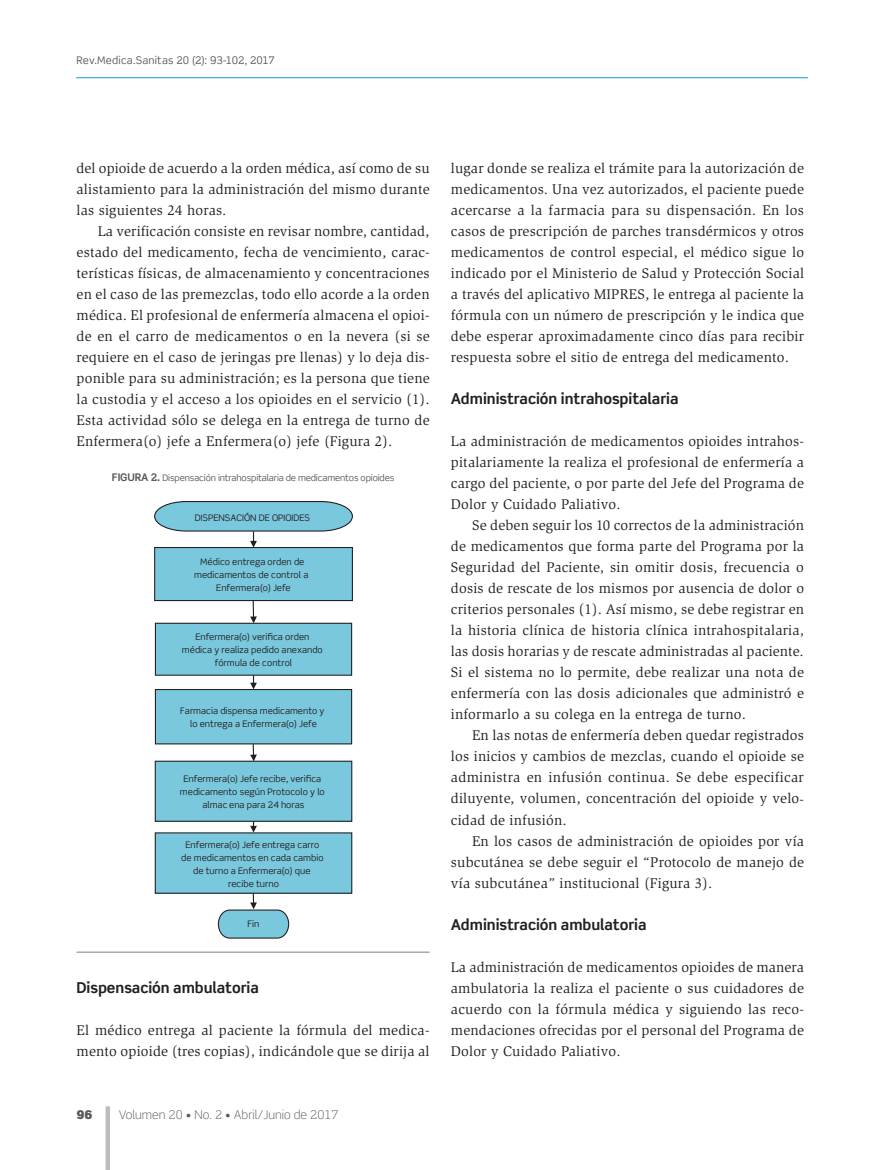
<style>
.page{position:relative;width:872px;height:1170px;background:#fff}
.page>*{position:absolute;margin:0;border:0;box-sizing:border-box;transform-origin:0 0}
.t1{font:700 15px "Scene Std";letter-spacing:-.005em;color:#231f20}
.t2{font:14.4px/21px "Slimbach Std";letter-spacing:.015em;color:#231f20;text-align:justify}
.t3{font:300 12px "Scene Std";color:#57585a}
.t4{font:900 12px "Scene Std";color:#57585a}
.t5{font:10.5px "Scene Std";letter-spacing:.02em;color:#57585a}
.t6{font:9px/13px "Scene Std";color:#231f20;text-align:center}
.t7{font:9px "Scene Std";letter-spacing:-.015em;color:#57585a}
.s1{font-style:inherit}
.s2{font-weight:700;font-size:10.5px}
</style>
<div class="page">
<hr style="left:106px;top:1106px;width:4px;height:63px;background:#bcbdc0">
<hr style="left:76px;top:77px;width:732px;height:1px;background:#119ad2">
<hr style="left:77px;top:951px;width:352px;height:1px;background:#807c81">
<div style="left:155px;top:547px;width:197px;height:53px;background:#7ac8dd"></div>
<div style="left:154px;top:547px;width:199px;height:54px;border:1px solid #231f20"></div>
<div style="left:155px;top:623px;width:196px;height:52px;background:#7ac8dd"></div>
<div style="left:155px;top:622px;width:197px;height:53px;border:1px solid #231f20"></div>
<svg style="left:250px;top:600px;width:7px;height:23px"></svg>
<div style="left:155px;top:689px;width:196px;height:54px;background:#7ac8dd"></div>
<div style="left:155px;top:689px;width:197px;height:55px;border:1px solid #231f20"></div>
<svg style="left:250px;top:675px;width:7px;height:14px"></svg>
<div style="left:155px;top:761px;width:197px;height:60px;background:#7ac8dd"></div>
<div style="left:155px;top:760px;width:197px;height:61px;border:1px solid #231f20"></div>
<div style="left:155px;top:832px;width:197px;height:61px;background:#7ac8dd"></div>
<svg style="left:250px;top:744px;width:7px;height:17px"></svg>
<svg style="left:250px;top:821px;width:7px;height:11px"></svg>
<svg style="left:154px;top:501px;width:199px;height:46px"></svg>
<svg style="left:217px;top:892px;width:73px;height:47px"></svg>
<p class="t5" style="left:77px;top:53px;width:200px">Rev.Medica.Sanitas <span class="s1">20 (2): 93-102, 2017</span></p>
<p class="t2" style="left:77px;top:158px;width:355px">del opioide de acuerdo a la orden médica, así como de su alistamiento para la administración del mismo durante las siguientes 24 horas.</p>
<p class="t2" style="left:77px;top:221px;width:355px;text-indent:21px">La verificación consiste en revisar nombre, cantidad, estado del medicamento, fecha de vencimiento, carac&shy;terísticas físicas, de almacenamiento y concentraciones en el caso de las premezclas, todo ello acorde a la orden médica. El profesional de enfermería almacena el opioi&shy;de en el carro de medicamentos o en la nevera (si se requiere en el caso de jeringas pre llenas) y lo deja dis&shy;ponible para su administración; es la persona que tiene la custodia y el acceso a los opioides en el servicio (1).<br>Esta actividad sólo se delega en la entrega de turno de Enfermera(o) jefe a Enfermera(o) jefe (Figura 2).</p>
<p class="t7" style="left:112px;top:472px;width:284px"><span class="s2">FIGURA 2.</span> Dispensación intrahospitalaria de medicamentos opioides</p>
<p class="t6" style="left:195px;top:511px;width:117px">DISPENSACIÓN DE OPIOIDES</p>
<p class="t6" style="left:194px;top:555px;width:116px">Médico entrega orden de medicamentos de control a<br>Enfermera(o) Jefe</p>
<p class="t6" style="left:182px;top:630px;width:142px">Enfermera(o) verifica orden médica y realiza pedido anexando fórmula de control</p>
<p class="t6" style="left:180px;top:704px;width:146px">Farmacia dispensa medicamento y lo entrega a Enfermera(o) Jefe</p>
<p class="t6" style="left:180px;top:772px;width:146px">Enfermera(o) Jefe recibe, verifica medicamento según Protocolo y lo almac ena para 24 horas</p>
<p class="t6" style="left:181px;top:837px;width:144px">Enfermera(o) Jefe entrega carro de medicamentos en cada cambio de turno a Enfermera(o) que recibe turno</p>
<p class="t6" style="left:248px;top:916px;width:13px">Fin</p>
<p class="t1" style="left:77px;top:977px;width:184px">Dispensación ambulatoria</p>
<p class="t2" style="left:77px;top:1019px;width:354px">El médico entrega al paciente la fórmula del medica&shy;mento opioide (tres copias), indicándole que se dirija al</p>
<p class="t4" style="left:76px;top:1106px;width:18px">96</p>
<p class="t3" style="left:119px;top:1106px;width:221px">Volumen 20 • No. 2 • Abril/Junio de 2017</p>
<p class="t2" style="left:451px;top:158px;width:355px">lugar donde se realiza el trámite para la autorización de medicamentos. Una vez autorizados, el paciente puede acercarse a la farmacia para su dispensación. En los casos de prescripción de parches transdérmicos y otros medicamentos de control especial, el médico sigue lo indicado por el Ministerio de Salud y Protección Social a través del aplicativo MIPRES, le entrega al paciente la fórmula con un número de prescripción y le indica que debe esperar aproximadamente cinco días para recibir respuesta sobre el sitio de entrega del medicamento.</p>
<p class="t1" style="left:451px;top:389px;width:229px">Administración intrahospitalaria</p>
<p class="t2" style="left:451px;top:431px;width:355px">La administración de medicamentos opioides intrahos&shy;pitalariamente la realiza el profesional de enfermería a cargo del paciente, o por parte del Jefe del Programa de Dolor y Cuidado Paliativo.</p>
<p class="t2" style="left:451px;top:515px;width:355px;text-indent:21px">Se deben seguir los 10 correctos de la administración de medicamentos que forma parte del Programa por la Seguridad del Paciente, sin omitir dosis, frecuencia o dosis de rescate de los mismos por ausencia de dolor o criterios personales (1). Así mismo, se debe registrar en la historia clínica de historia clínica intrahospitalaria, las dosis horarias y de rescate administradas al paciente.<br>Si el sistema no lo permite, debe realizar una nota de enfermería con las dosis adicionales que administró e informarlo a su colega en la entrega de turno.</p>
<p class="t2" style="left:451px;top:725px;width:355px;text-indent:21px">En las notas de enfermería deben quedar registrados los inicios y cambios de mezclas, cuando el opioide se administra en infusión continua. Se debe especificar diluyente, volumen, concentración del opioide y velo&shy;cidad de infusión.</p>
<p class="t2" style="left:451px;top:830px;width:355px;text-indent:21px">En los casos de administración de opioides por vía subcutánea se debe seguir el “Protocolo de manejo de vía subcutánea” institucional (Figura 3).</p>
<p class="t1" style="left:451px;top:914px;width:197px">Administración ambulatoria</p>
<p class="t2" style="left:451px;top:956px;width:355px">La administración de medicamentos opioides de manera ambulatoria la realiza el paciente o sus cuidadores de acuerdo con la fórmula médica y siguiendo las reco&shy;mendaciones ofrecidas por el personal del Programa de Dolor y Cuidado Paliativo.</p>
</div>
